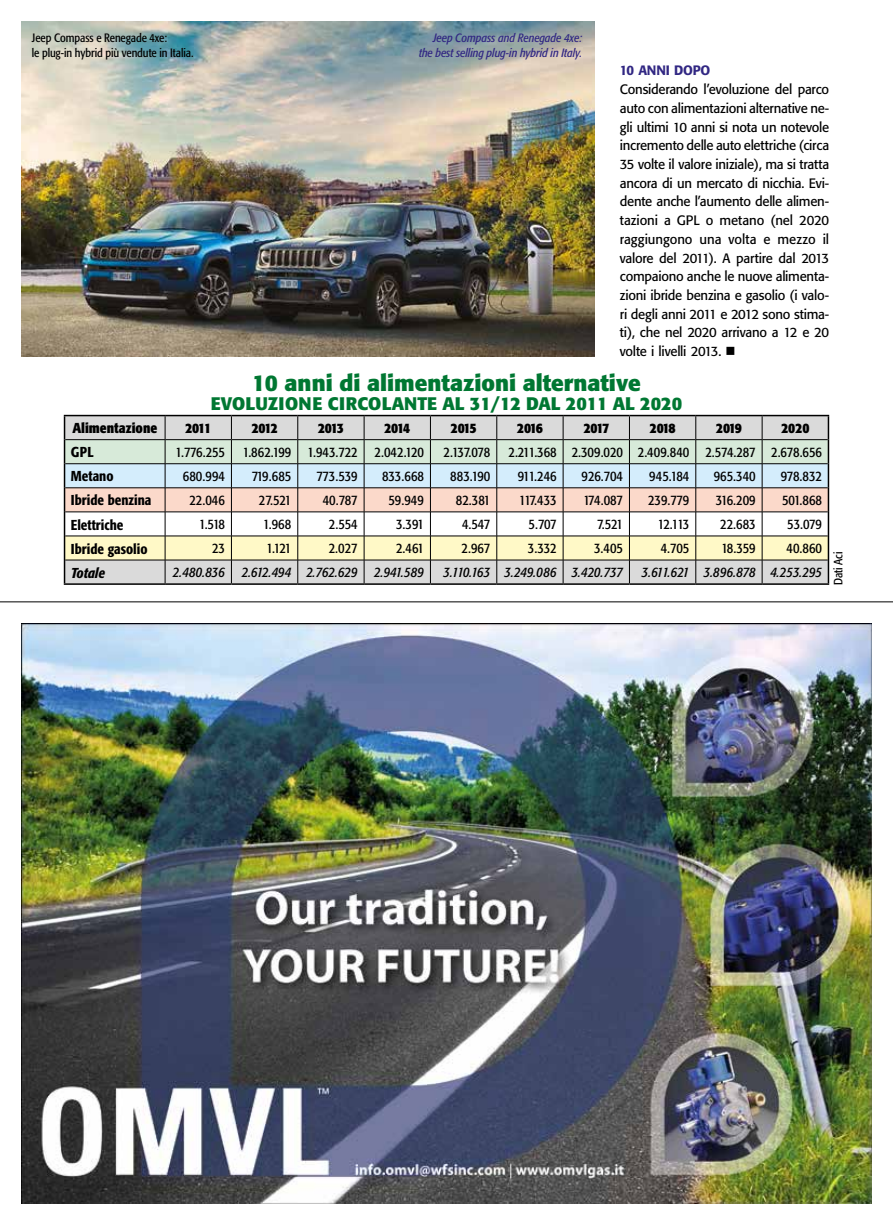
<style>
.page{position:relative;width:893px;height:1225px;background:#fff}
.page>*{position:absolute;margin:0;border:0;box-sizing:border-box;transform-origin:0 0}
.t1{font:700 22.5px "Formata";color:#007732}
.t2{font:700 18px "Formata";color:#007732}
.t3{font:condensed 14.25px "Formata";letter-spacing:-.01em;color:#000}
.t4{font:italic condensed 14.25px "Formata";color:#000}
.t5{font:700 condensed 14.25px "Formata";color:#000}
.t6{font:500 condensed 14.25px "Formata";color:#000}
.t7{font:italic 500 condensed 14.25px "Formata";color:#000}
.t8{font:13.5px/18.8px "Formata";letter-spacing:-.02em;color:#000;text-align:justify}
.t9{font:500 13.5px "Formata";letter-spacing:-.01em;color:#312783}
.t10{font:condensed 12px/15px "Formata";letter-spacing:-.01em;color:#000}
.t11{font:italic condensed 12px/15px "Formata";letter-spacing:-.005em;color:#312783;text-align:right}
</style>
<div class="page">
<img style="left:21px;top:623px;width:851px;height:580px">
<hr style="left:0;top:601px;width:893px;height:1px;background:#000">
<hr style="left:64px;top:583px;width:101px;height:2px;background:#000">
<hr style="left:165px;top:583px;width:66px;height:2px;background:#000">
<hr style="left:231px;top:583px;width:67px;height:2px;background:#000">
<hr style="left:298px;top:583px;width:66px;height:2px;background:#000">
<hr style="left:364px;top:583px;width:66px;height:2px;background:#000">
<hr style="left:430px;top:583px;width:67px;height:2px;background:#000">
<hr style="left:497px;top:583px;width:66px;height:2px;background:#000">
<hr style="left:563px;top:583px;width:66px;height:2px;background:#000">
<hr style="left:629px;top:583px;width:67px;height:2px;background:#000">
<hr style="left:696px;top:583px;width:66px;height:2px;background:#000">
<hr style="left:762px;top:583px;width:67px;height:2px;background:#000">
<hr style="left:64px;top:415px;width:101px;height:1px;background:#000">
<hr style="left:165px;top:415px;width:66px;height:1px;background:#000">
<hr style="left:231px;top:415px;width:67px;height:1px;background:#000">
<hr style="left:298px;top:415px;width:66px;height:1px;background:#000">
<hr style="left:364px;top:415px;width:66px;height:1px;background:#000">
<hr style="left:430px;top:415px;width:67px;height:1px;background:#000">
<hr style="left:497px;top:415px;width:66px;height:1px;background:#000">
<hr style="left:563px;top:415px;width:66px;height:1px;background:#000">
<hr style="left:629px;top:415px;width:67px;height:1px;background:#000">
<hr style="left:696px;top:415px;width:66px;height:1px;background:#000">
<hr style="left:762px;top:415px;width:67px;height:1px;background:#000">
<svg style="left:64px;top:416px;width:765px;height:167px;background:#dbdcd3"></svg>
<hr style="left:762px;top:439px;width:66px;height:1px;background:#000">
<img style="left:21px;top:21px;width:573px;height:335px">
<p class="t10" style="left:32px;top:30px;width:163px">Jeep Compass e Renegade 4xe:<br>le plug-in hybrid più vendute in Italia.</p>
<p class="t11" style="left:419px;top:30px;width:165px">Jeep Compass and Renegade 4xe: the best selling plug-in hybrid in Italy.</p>
<p class="t9" style="left:620px;top:62px;width:92px">10 ANNI DOPO</p>
<p class="t8" style="left:620px;top:80px;width:211px">Considerando l’evoluzione del parco auto con alimentazioni alternative ne&shy;gli ultimi 10 anni si nota un notevole incremento delle auto elettriche (circa 35 volte il valore iniziale), ma si tratta ancora di un mercato di nicchia. Evi&shy;dente anche l’aumento delle alimen&shy;tazioni a GPL o metano (nel 2020 raggiungono una volta e mezzo il valore del 2011). A partire dal 2013 compaiono anche le nuove alimenta&shy;zioni ibride benzina e gasolio (i valo&shy;ri degli anni 2011 e 2012 sono stima&shy;ti), che nel 2020 arrivano a 12 e 20 volte i livelli 2013. ■</p>
<h1 class="t1" style="left:252px;top:369px;width:390px">10 anni di alimentazioni alternative</h1>
<h2 class="t2" style="left:211px;top:392px;width:473px">EVOLUZIONE CIRCOLANTE AL 31/12 DAL 2011 AL 2020</h2>
<p class="t5" style="left:72px;top:419px;width:86px">Alimentazione</p>
<p class="t5" style="left:185px;top:419px;width:28px">2011</p>
<p class="t5" style="left:252px;top:419px;width:28px">2012</p>
<p class="t5" style="left:318px;top:419px;width:28px">2013</p>
<p class="t5" style="left:384px;top:419px;width:28px">2014</p>
<p class="t5" style="left:451px;top:419px;width:28px">2015</p>
<p class="t5" style="left:517px;top:419px;width:28px">2016</p>
<p class="t5" style="left:583px;top:419px;width:27px">2017</p>
<p class="t5" style="left:650px;top:419px;width:28px">2018</p>
<p class="t5" style="left:716px;top:419px;width:28px">2019</p>
<p class="t5" style="left:781px;top:419px;width:30px">2020</p>
<p class="t6" style="left:71px;top:444px;width:24px">GPL</p>
<p class="t3" style="left:176px;top:444px;width:250px">1.776.255 1.862.199 1.943.722 2.042.120</p>
<p class="t3" style="left:444px;top:444px;width:48px">2.137.078</p>
<p class="t3" style="left:508px;top:444px;width:315px">2.211.368 2.309.020 2.409.840 2.574.287 2.678.656</p>
<p class="t6" style="left:71px;top:468px;width:44px">Metano</p>
<p class="t3" style="left:183px;top:468px;width:44px">680.994</p>
<p class="t3" style="left:252px;top:468px;width:41px">719.685</p>
<p class="t3" style="left:317px;top:468px;width:43px">773.539</p>
<p class="t3" style="left:382px;top:468px;width:43px">833.668</p>
<p class="t3" style="left:450px;top:468px;width:42px">883.190</p>
<p class="t3" style="left:518px;top:468px;width:40px">911.246</p>
<p class="t3" style="left:581px;top:468px;width:43px">926.704</p>
<p class="t3" style="left:649px;top:468px;width:42px">945.184</p>
<p class="t3" style="left:714px;top:468px;width:43px">965.340</p>
<p class="t3" style="left:781px;top:468px;width:43px">978.832</p>
<p class="t6" style="left:71px;top:492px;width:82px">Ibride benzina</p>
<p class="t3" style="left:190px;top:492px;width:37px">22.046</p>
<p class="t3" style="left:259px;top:492px;width:34px">27.521</p>
<p class="t3" style="left:323px;top:492px;width:37px">40.787</p>
<p class="t3" style="left:389px;top:492px;width:37px">59.949</p>
<p class="t3" style="left:456px;top:492px;width:36px">82.381</p>
<p class="t3" style="left:519px;top:492px;width:39px">117.433</p>
<p class="t3" style="left:583px;top:492px;width:41px">174.087</p>
<p class="t3" style="left:648px;top:492px;width:43px">239.779</p>
<p class="t3" style="left:716px;top:492px;width:41px">316.209</p>
<p class="t3" style="left:782px;top:492px;width:41px">501.868</p>
<p class="t6" style="left:71px;top:516px;width:54px">Elettriche</p>
<p class="t3" style="left:199px;top:516px;width:27px">1.518</p>
<p class="t3" style="left:263px;top:516px;width:30px">1.968</p>
<p class="t3" style="left:329px;top:516px;width:30px">2.554</p>
<p class="t3" style="left:396px;top:516px;width:29px">3.391</p>
<p class="t3" style="left:462px;top:516px;width:30px">4.547</p>
<p class="t3" style="left:528px;top:516px;width:30px">5.707</p>
<p class="t3" style="left:597px;top:516px;width:28px">7.521</p>
<p class="t3" style="left:658px;top:516px;width:33px">12.113</p>
<p class="t3" style="left:720px;top:516px;width:37px">22.683</p>
<p class="t3" style="left:787px;top:516px;width:36px">53.079</p>
<p class="t6" style="left:71px;top:540px;width:78px">Ibride gasolio</p>
<p class="t3" style="left:212px;top:540px;width:14px">23</p>
<p class="t3" style="left:267px;top:540px;width:26px">1.121</p>
<p class="t3" style="left:329px;top:540px;width:30px">2.027</p>
<p class="t3" style="left:396px;top:540px;width:30px">2.461</p>
<p class="t3" style="left:462px;top:540px;width:30px">2.967</p>
<p class="t3" style="left:528px;top:540px;width:30px">3.332</p>
<p class="t3" style="left:594px;top:540px;width:31px">3.405</p>
<p class="t3" style="left:661px;top:540px;width:30px">4.705</p>
<p class="t3" style="left:721px;top:540px;width:36px">18.359</p>
<p class="t3" style="left:786px;top:540px;width:37px">40.860</p>
<p class="t7" style="left:71px;top:564px;width:36px">Totale</p>
<p class="t4" style="left:173px;top:564px;width:253px">2.480.836 2.612.494 2.762.629 2.941.589</p>
<p class="t4" style="left:444px;top:564px;width:181px">3.110.163 3.249.086 3.420.737</p>
<p class="t4" style="left:642px;top:564px;width:182px">3.611.621 3.896.878 4.253.295</p>
<p class="t10" style="left:831px;top:585px;width:35px;rotate:-90deg">Dati Aci</p>
</div>
